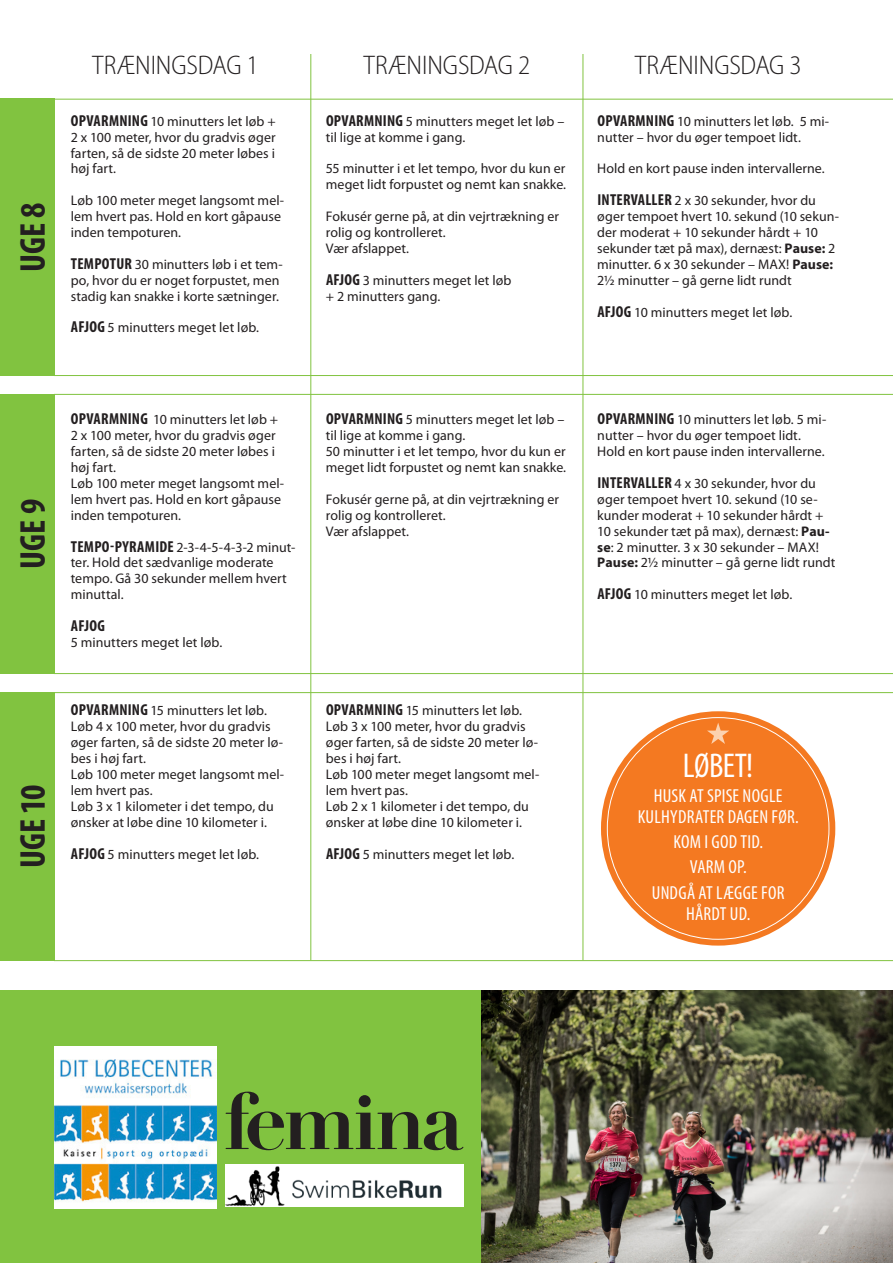
<style>
.page{position:relative;width:893px;height:1263px;background:#fff}
.page>*{position:absolute;margin:0;border:0;box-sizing:border-box;transform-origin:0 0}
.t1{font:700 condensed 36px "Myriad Pro";letter-spacing:-.005em;color:#231f20}
.t2{font:condensed 34.5px "Myriad Pro";letter-spacing:-.015em;color:#fff}
.t3{font:300 semi-condensed 27px "Myriad Pro";letter-spacing:-.005em;color:#231f20}
.t4{font:condensed 18.9px/25.2px "Myriad Pro";letter-spacing:.01em;color:#fff;text-align:center}
.t5{font:700 condensed 15.9px "Myriad Pro";color:#231f20}
.t6{font:13.95px/15.9px "Myriad Pro";letter-spacing:.005em;color:#231f20}
.s1{font-weight:700;font-stretch:condensed;font-size:15.9px}
.s2{font-weight:700}
</style>
<div class="page">
<div style="left:0;top:990px;width:893px;height:273px;background:#81c340"></div>
<div style="left:0;top:99px;width:54px;height:277px;background:#81c340"></div>
<div style="left:0;top:394px;width:54px;height:280px;background:#81c340"></div>
<div style="left:0;top:692px;width:54px;height:269px;background:#81c340"></div>
<hr style="left:310px;top:54px;width:1px;height:906px;background:#81c340">
<hr style="left:54px;top:375px;width:839px;height:1px;background:#81c340">
<hr style="left:54px;top:394px;width:839px;height:1px;background:#81c340">
<hr style="left:54px;top:673px;width:839px;height:1px;background:#81c340">
<hr style="left:54px;top:692px;width:839px;height:1px;background:#81c340">
<hr style="left:54px;top:960px;width:839px;height:1px;background:#81c340">
<hr style="left:54px;top:99px;width:839px;height:1px;background:#81c340">
<hr style="left:583px;top:54px;width:1px;height:906px;background:#81c340">
<div style="left:601px;top:711px;width:234px;height:234px;background:#f47921;border-radius:50%"></div>
<svg style="left:707px;top:723px;width:22px;height:21px"></svg>
<img style="left:482px;top:990px;width:411px;height:273px">
<img style="left:54px;top:1047px;width:162px;height:162px">
<svg style="left:226px;top:1091px;width:237px;height:59px"></svg>
<img style="left:226px;top:1164px;width:237px;height:43px">
<h1 class="t1" style="left:10px;top:272px;width:71px;rotate:-90deg">UGE 8</h1>
<h3 class="t3" style="left:92px;top:51px;width:168px">TRÆNINGSDAG 1</h3>
<h3 class="t3" style="left:363px;top:51px;width:168px">TRÆNINGSDAG 2</h3>
<h3 class="t3" style="left:635px;top:51px;width:168px">TRÆNINGSDAG 3</h3>
<p class="t6" style="left:71px;top:113px;width:206px;text-align:justify"><span class="s1">OPVARMNING</span> 10 minutters let løb + 2 x 100 meter, hvor du gradvis øger farten, så de sidste 20 meter løbes i høj fart.</p>
<p class="t6" style="left:71px;top:193px;width:215px">Løb 100 meter meget langsomt mel&shy;lem hvert pas. Hold en kort gåpause inden tempoturen.</p>
<p class="t6" style="left:71px;top:256px;width:214px"><span class="s1">TEMPOTUR</span> 30 minutters løb i et tem&shy;po, hvor du er noget forpustet, men stadig kan snakke i korte sætninger.</p>
<p class="t6" style="left:71px;top:320px;width:190px"><span class="s1">AFJOG</span> 5 minutters meget let løb.</p>
<p class="t6" style="left:326px;top:113px;width:240px"><span class="s1">OPVARMNING</span> 5 minutters meget let løb – til lige at komme i gang.</p>
<p class="t6" style="left:326px;top:161px;width:242px">55 minutter i et let tempo, hvor du kun er meget lidt forpustet og nemt kan snakke.</p>
<p class="t6" style="left:326px;top:209px;width:235px">Fokusér gerne på, at din vejrtrækning er rolig og kontrolleret.<br>Vær afslappet.</p>
<p class="t6" style="left:326px;top:272px;width:187px"><span class="s1">AFJOG</span> 3 minutters meget let løb + 2 minutters gang.</p>
<p class="t6" style="left:597px;top:113px;width:233px"><span class="s1">OPVARMNING</span> 10 minutters let løb. 5 mi&shy;nutter – hvor du øger tempoet lidt.</p>
<p class="t6" style="left:597px;top:161px;width:229px">Hold en kort pause inden intervallerne.</p>
<p class="t6" style="left:597px;top:193px;width:243px"><span class="s1">INTERVALLER</span> 2 x 30 sekunder, hvor du øger tempoet hvert 10. sekund (10 sekun&shy;der moderat + 10 sekunder hårdt + 10 sekunder tæt på max), dernæst: <span class="s2">Pause:</span> 2 minutter. 6 x 30 sekunder – MAX! <span class="s2">Pause:<br></span>2½ minutter – gå gerne lidt rundt</p>
<p class="t6" style="left:597px;top:304px;width:196px"><span class="s1">AFJOG</span> 10 minutters meget let løb.</p>
<h1 class="t1" style="left:10px;top:569px;width:71px;rotate:-90deg">UGE 9</h1>
<h1 class="t1" style="left:10px;top:868px;width:85px;rotate:-90deg">UGE 10</h1>
<p class="t6" style="left:71px;top:412px;width:215px"><span class="s1">OPVARMNING</span> 10 minutters let løb +<br>2 x 100 meter, hvor du gradvis øger farten, så de sidste 20 meter løbes i høj fart.<br>Løb 100 meter meget langsomt mel&shy;lem hvert pas. Hold en kort gåpause inden tempoturen.</p>
<p class="t6" style="left:71px;top:539px;width:226px"><span class="s1">TEMPO-PYRAMIDE</span> 2-3-4-5-4-3-2 minut&shy;ter. Hold det sædvanlige moderate tempo. Gå 30 sekunder mellem hvert minuttal.</p>
<p class="t5" style="left:71px;top:616px;width:35px">AFJOG</p>
<p class="t6" style="left:71px;top:634px;width:153px">5 minutters meget let løb.</p>
<p class="t6" style="left:71px;top:703px;width:215px"><span class="s1">OPVARMNING</span> 15 minutters let løb.<br>Løb 4 x 100 meter, hvor du gradvis øger farten, så de sidste 20 meter lø&shy;bes i høj fart.<br>Løb 100 meter meget langsomt mel&shy;lem hvert pas.<br>Løb 3 x 1 kilometer i det tempo, du ønsker at løbe dine 10 kilometer i.</p>
<p class="t6" style="left:71px;top:846px;width:190px"><span class="s1">AFJOG</span> 5 minutters meget let løb.</p>
<p class="t6" style="left:326px;top:412px;width:242px"><span class="s1">OPVARMNING</span> 5 minutters meget let løb – til lige at komme i gang.<br>50 minutter i et let tempo, hvor du kun er meget lidt forpustet og nemt kan snakke.</p>
<p class="t6" style="left:326px;top:491px;width:235px">Fokusér gerne på, at din vejrtrækning er rolig og kontrolleret.<br>Vær afslappet.</p>
<p class="t6" style="left:326px;top:703px;width:215px"><span class="s1">OPVARMNING</span> 15 minutters let løb.<br>Løb 3 x 100 meter, hvor du gradvis øger farten, så de sidste 20 meter lø&shy;bes i høj fart.<br>Løb 100 meter meget langsomt mel&shy;lem hvert pas.<br>Løb 2 x 1 kilometer i det tempo, du ønsker at løbe dine 10 kilometer i.</p>
<p class="t6" style="left:326px;top:846px;width:190px"><span class="s1">AFJOG</span> 5 minutters meget let løb.</p>
<p class="t6" style="left:597px;top:412px;width:230px"><span class="s1">OPVARMNING</span> 10 minutters let løb. 5 mi&shy;nutter – hvor du øger tempoet lidt.<br>Hold en kort pause inden intervallerne.</p>
<p class="t6" style="left:597px;top:475px;width:240px"><span class="s1">INTERVALLER</span> 4 x 30 sekunder, hvor du øger tempoet hvert 10. sekund (10 se&shy;kunder moderat + 10 sekunder hårdt + 10 sekunder tæt på max), dernæst: <span class="s2">Pau&shy;se</span>: 2 minutter. 3 x 30 sekunder – MAX!<br><span class="s2">Pause:</span> 2½ minutter – gå gerne lidt rundt</p>
<p class="t6" style="left:597px;top:587px;width:196px"><span class="s1">AFJOG</span> 10 minutters meget let løb.</p>
<h2 class="t2" style="left:683px;top:744px;width:72px">LØBET!</h2>
<h3 class="t4" style="left:638px;top:785px;width:163px;line-height:21px">HUSK AT SPISE NOGLE<br>KULHYDRATER DAGEN FØR.</h3>
<h3 class="t4" style="left:652px;top:829px;width:134px">KOM I GOD TID.<br>VARM OP.<br>UNDGÅ AT LÆGGE FOR</h3>
<h3 class="t4" style="left:686px;top:900px;width:66px">HÅRDT UD.</h3>
</div>
